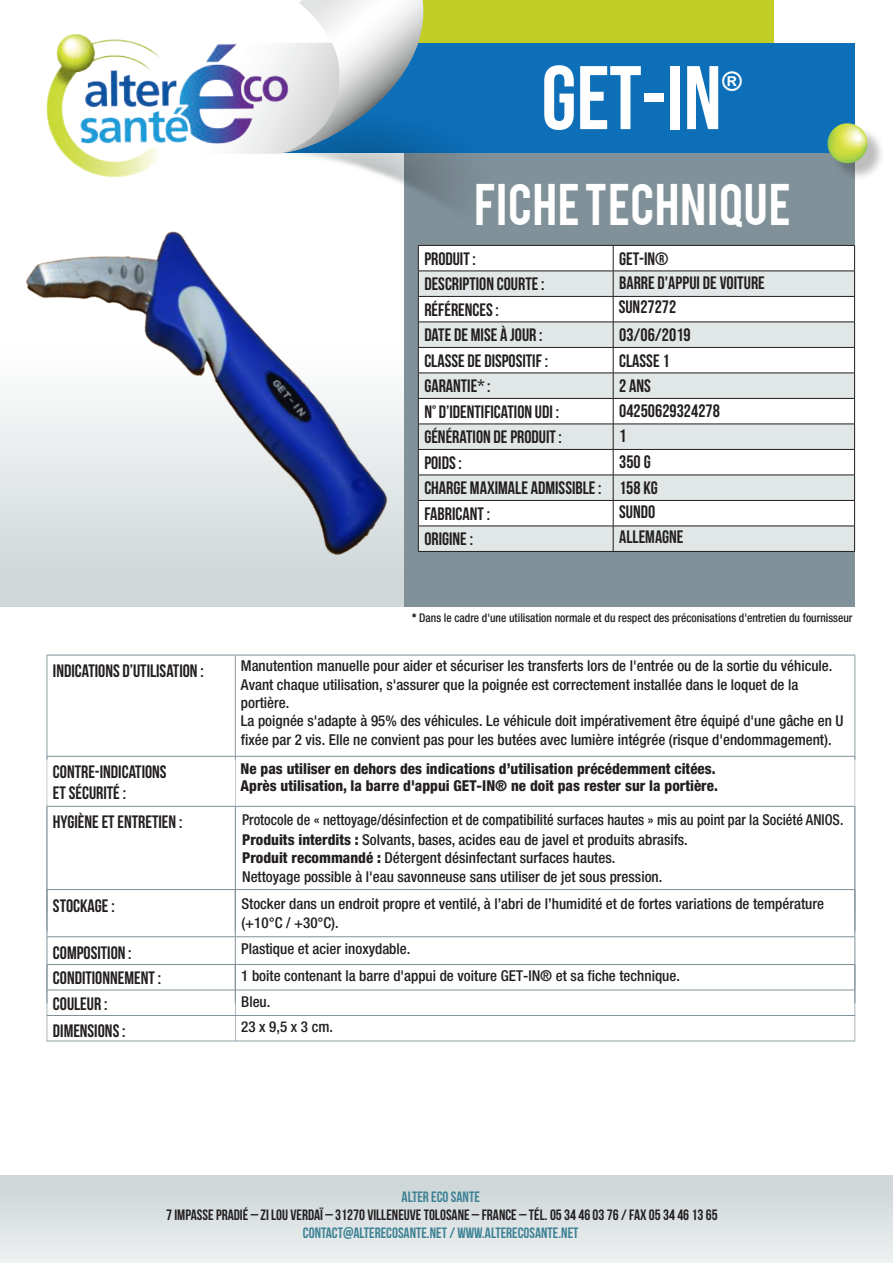
<style>
.page{position:relative;width:893px;height:1263px;background:#fff}
.page>*{position:absolute;margin:0;border:0;box-sizing:border-box;transform-origin:0 0}
.t1{font:90px "Bebas Neue";color:#fff}
.t2{font:46.2px "Bebas";letter-spacing:.02em;color:#fff}
.t3{font:26.25px "Impact";color:#fff}
.t4{font:18px/26.1px "Bebas Neue";color:#231f20}
.t5{font:18px "Bebas Neue";color:#231f20}
.t6{font:500 condensed 15px/18.5px "Helvetica Neue LT Std";color:#231f20}
.t7{font:500 condensed 15px/19.4px "Helvetica Neue LT Std";color:#231f20;scale:.95 1}
.t8{font:800 condensed 15px/17.9px "Helvetica Neue LT Std";color:#231f20}
.t9{font:15px "Bebas Neue";color:#231f20}
.t10{font:15px "Bebas Neue";color:#3d8294}
.t11{font:500 condensed 12px "Helvetica Neue LT Std";color:#231f20;scale:.95 1}
.s1{font-style:inherit}
.s2{font-weight:800}
.s3{font-weight:900}
</style>
<div class="page">
<div style="left:383px;top:0;width:391px;height:44px;background:#c1ce23"></div>
<div style="left:0;top:1175px;width:893px;height:88px;background:linear-gradient(to bottom,#cbd3d5,#edf0f1)"></div>
<div style="left:404px;top:54px;width:451px;height:553px;background:#819199"></div>
<div style="left:643px;top:43px;width:212px;height:110px;background:#0c6fb8"></div>
<img style="left:424px;top:43px;width:219px;height:202px">
<svg style="left:299px;top:0;width:125px;height:149px"></svg>
<img style="left:46px;top:24px;width:256px;height:125px">
<div style="left:450px;top:246px;width:404px;height:25px;background:#fff"></div>
<svg style="left:450px;top:272px;width:404px;height:279px;background:#eceeef"></svg>
<hr style="left:418px;top:245px;width:195px;height:1px;background:#231f20">
<hr style="left:613px;top:245px;width:242px;height:1px;background:#231f20">
<hr style="left:418px;top:271px;width:195px;height:1px;background:#231f20">
<hr style="left:613px;top:271px;width:242px;height:1px;background:#231f20">
<hr style="left:418px;top:296px;width:195px;height:1px;background:#231f20">
<hr style="left:613px;top:296px;width:242px;height:1px;background:#231f20">
<hr style="left:418px;top:322px;width:195px;height:1px;background:#231f20">
<hr style="left:418px;top:347px;width:195px;height:1px;background:#231f20">
<hr style="left:613px;top:322px;width:242px;height:1px;background:#231f20">
<hr style="left:613px;top:347px;width:242px;height:1px;background:#231f20">
<hr style="left:418px;top:373px;width:195px;height:1px;background:#231f20">
<hr style="left:418px;top:398px;width:195px;height:1px;background:#231f20">
<hr style="left:613px;top:373px;width:242px;height:1px;background:#231f20">
<hr style="left:613px;top:398px;width:242px;height:1px;background:#231f20">
<hr style="left:418px;top:424px;width:195px;height:1px;background:#231f20">
<hr style="left:418px;top:449px;width:195px;height:1px;background:#231f20">
<hr style="left:613px;top:424px;width:242px;height:1px;background:#231f20">
<hr style="left:613px;top:449px;width:242px;height:1px;background:#231f20">
<hr style="left:418px;top:475px;width:195px;height:1px;background:#231f20">
<hr style="left:418px;top:500px;width:195px;height:1px;background:#231f20">
<hr style="left:613px;top:475px;width:242px;height:1px;background:#231f20">
<hr style="left:613px;top:500px;width:242px;height:1px;background:#231f20">
<hr style="left:418px;top:526px;width:195px;height:1px;background:#231f20">
<hr style="left:418px;top:551px;width:195px;height:1px;background:#231f20">
<hr style="left:613px;top:526px;width:242px;height:1px;background:#231f20">
<svg style="left:613px;top:246px;width:1px;height:305px"></svg>
<svg style="left:854px;top:246px;width:1px;height:305px"></svg>
<hr style="left:613px;top:551px;width:242px;height:1px;background:#231f20">
<svg style="left:48px;top:757px;width:807px;height:51px"></svg>
<hr style="left:47px;top:655px;width:188px;height:1px;background:#819199">
<hr style="left:47px;top:655px;width:1px;height:105px;background:#819199">
<hr style="left:235px;top:655px;width:620px;height:1px;background:#819199">
<hr style="left:235px;top:655px;width:1px;height:105px;background:#819199">
<hr style="left:855px;top:655px;width:1px;height:105px;background:#819199">
<hr style="left:47px;top:756px;width:188px;height:1px;background:#819199">
<hr style="left:47px;top:757px;width:1px;height:157px;background:#819199">
<hr style="left:235px;top:756px;width:620px;height:1px;background:#819199">
<hr style="left:235px;top:757px;width:1px;height:157px;background:#819199">
<hr style="left:855px;top:757px;width:1px;height:157px;background:#819199">
<hr style="left:47px;top:806px;width:188px;height:1px;background:#819199">
<hr style="left:235px;top:806px;width:620px;height:1px;background:#819199">
<hr style="left:47px;top:889px;width:188px;height:1px;background:#819199">
<hr style="left:47px;top:890px;width:1px;height:46px;background:#819199">
<hr style="left:235px;top:889px;width:620px;height:1px;background:#819199">
<hr style="left:235px;top:890px;width:1px;height:46px;background:#819199">
<hr style="left:855px;top:890px;width:1px;height:46px;background:#819199">
<hr style="left:47px;top:936px;width:188px;height:1px;background:#819199">
<hr style="left:47px;top:937px;width:1px;height:66px;background:#819199">
<hr style="left:235px;top:936px;width:620px;height:1px;background:#819199">
<hr style="left:235px;top:937px;width:1px;height:66px;background:#819199">
<hr style="left:855px;top:937px;width:1px;height:66px;background:#819199">
<hr style="left:47px;top:964px;width:188px;height:1px;background:#819199">
<svg style="left:47px;top:965px;width:1px;height:25px"></svg>
<hr style="left:235px;top:964px;width:620px;height:1px;background:#819199">
<svg style="left:855px;top:965px;width:1px;height:25px"></svg>
<hr style="left:47px;top:990px;width:188px;height:1px;background:#819199">
<hr style="left:47px;top:990px;width:1px;height:51px;background:#819199">
<hr style="left:235px;top:990px;width:620px;height:1px;background:#819199">
<hr style="left:235px;top:990px;width:1px;height:51px;background:#819199">
<hr style="left:855px;top:990px;width:1px;height:51px;background:#819199">
<hr style="left:47px;top:1015px;width:188px;height:1px;background:#819199">
<hr style="left:235px;top:1015px;width:620px;height:1px;background:#819199">
<div style="left:830px;top:126px;width:56px;height:56px;background:#231f20;opacity:.3"></div>
<svg style="left:827px;top:123px;width:40px;height:40px;background:#bbd176"></svg>
<hr style="left:47px;top:1041px;width:808px;height:1px;background:#819199">
<img style="left:0;top:149px;width:450px;height:458px">
<h1 class="t1" style="left:541px;top:47px;width:182px">GET-IN</h1>
<h3 class="t3" style="left:722px;top:64px;width:22px">®</h3>
<h2 class="t2" style="left:474px;top:170px;width:318px">FICHE TECHNIQUE</h2>
<p class="t4" style="left:424px;top:245px;width:53px">PRODUIT :</p>
<p class="t5" style="left:619px;top:249px;width:51px">GET-IN<span class="s1">®</span></p>
<p class="t4" style="left:424px;top:271px;width:122px">DESCRIPTION COURTE :</p>
<p class="t5" style="left:619px;top:273px;width:147px">BARRE D'APPUI DE VOITURE</p>
<p class="t4" style="left:424px;top:296px;width:76px">RÉFÉRENCES :</p>
<p class="t5" style="left:619px;top:297px;width:59px">SUN27272</p>
<p class="t4" style="left:424px;top:322px;width:120px">DATE DE MISE À JOUR :</p>
<p class="t5" style="left:619px;top:324px;width:73px">03/06/2019</p>
<p class="t4" style="left:424px;top:347px;width:125px">CLASSE DE DISPOSITIF :</p>
<p class="t4" style="left:619px;top:347px;width:52px">CLASSE 1</p>
<p class="t4" style="left:424px;top:373px;width:68px">GARANTIE* :</p>
<p class="t4" style="left:619px;top:373px;width:33px">2 ANS</p>
<p class="t4" style="left:424px;top:398px;width:136px">N° D’IDENTIFICATION UDI :</p>
<p class="t5" style="left:619px;top:400px;width:102px">04250629324278</p>
<p class="t4" style="left:424px;top:424px;width:139px">GÉNÉRATION DE PRODUIT :</p>
<p class="t5" style="left:619px;top:426px;width:9px">1</p>
<p class="t4" style="left:424px;top:449px;width:39px">POIDS :</p>
<p class="t4" style="left:424px;top:448px;width:235px;text-indent:195px"><span class="s1">350 G<br></span>CHARGE MAXIMALE ADMISSIBLE : 1<span class="s1">58</span> KG<br>FABRICANT :</p>
<p class="t5" style="left:619px;top:501px;width:38px">SUNDO</p>
<p class="t4" style="left:424px;top:526px;width:50px">ORIGINE :</p>
<p class="t5" style="left:619px;top:527px;width:66px">ALLEMAGNE</p>
<p class="t11" style="left:412px;top:611px;width:465px">* Dans le cadre d'une utilisation normale et du respect des préconisations d'entretien du fournisseur</p>
<p class="t4" style="left:53px;top:658px;width:152px">INDICATIONS D’UTILISATION :</p>
<p class="t6" style="left:241px;top:657px;width:604px">Manutention manuelle pour aider et sécuriser les transferts lors de l'entrée ou de la sortie du véhicule.<br>Avant chaque utilisation, s'assurer que la poignée est correctement installée dans le loquet de la portière.<br>La poignée s'adapte à 95% des véhicules. Le véhicule doit impérativement être équipé d'une gâche en U fixée par 2 vis. Elle ne convient pas pour les butées avec lumière intégrée (risque d'endommagement).</p>
<p class="t4" style="left:53px;top:761px;width:115px;line-height:21px">CONTRE-INDICATIONS<br>ET SÉCURITÉ :</p>
<p class="t8" style="left:241px;top:759px;width:479px">Ne pas utiliser en dehors des indications d’utilisation précédemment citées.<br>Après utilisation, la barre d'appui GET-IN® ne doit pas rester sur la portière.</p>
<p class="t4" style="left:53px;top:809px;width:131px">HYGIÈNE ET ENTRETIEN :</p>
<p class="t7" style="left:242px;top:809px;width:634px">Protocole de « nettoyage/désinfection et de compatibilité surfaces hautes » mis au point par la Société ANIOS.<br><span class="s2">Produits interdits</span> <span class="s3">:</span> Solvants, bases, acides eau de javel et produits abrasifs.<br><span class="s2">Produit recommandé</span> <span class="s3">:</span> Détergent désinfectant surfaces hautes.<br>Nettoyage possible à l'eau savonneuse sans utiliser de jet sous pression.</p>
<p class="t4" style="left:53px;top:892px;width:63px">STOCKAGE :</p>
<p class="t6" style="left:241px;top:893px;width:584px;line-height:19.5px">Stocker dans un endroit propre et ventilé, à l’abri de l’humidité et de fortes variations de température (+10°C / +30°C).</p>
<p class="t4" style="left:53px;top:939px;width:80px">COMPOSITION :</p>
<p class="t6" style="left:241px;top:939px;width:171px">Plastique et acier inoxydable.</p>
<p class="t4" style="left:53px;top:964px;width:110px">CONDITIONNEMENT :</p>
<p class="t6" style="left:241px;top:966px;width:440px">1 boite contenant la barre d'appui de voiture GET-IN® et sa fiche technique.</p>
<p class="t4" style="left:53px;top:990px;width:56px">COULEUR :</p>
<p class="t6" style="left:241px;top:992px;width:31px">Bleu.</p>
<p class="t5" style="left:53px;top:1020px;width:74px">DIMENSIONS <span class="s1">:</span></p>
<p class="t6" style="left:241px;top:1017px;width:93px">23 x 9,5 x 3 cm.</p>
<p class="t10" style="left:402px;top:1188px;width:80px">ALTER ECO SANTE</p>
<p class="t9" style="left:166px;top:1206px;width:553px">7 IMPASSE PRADIÉ – ZI LOU VERDAÏ – 31270 VILLENEUVE TOLOSANE – FRANCE – TÉL. 05 34 46 03 76 / FAX 05 34 46 13 65</p>
<p class="t10" style="left:303px;top:1224px;width:277px">CONTACT@ALTERECOSANTE.NET / WWW.ALTERECOSANTE.NET</p>
</div>
